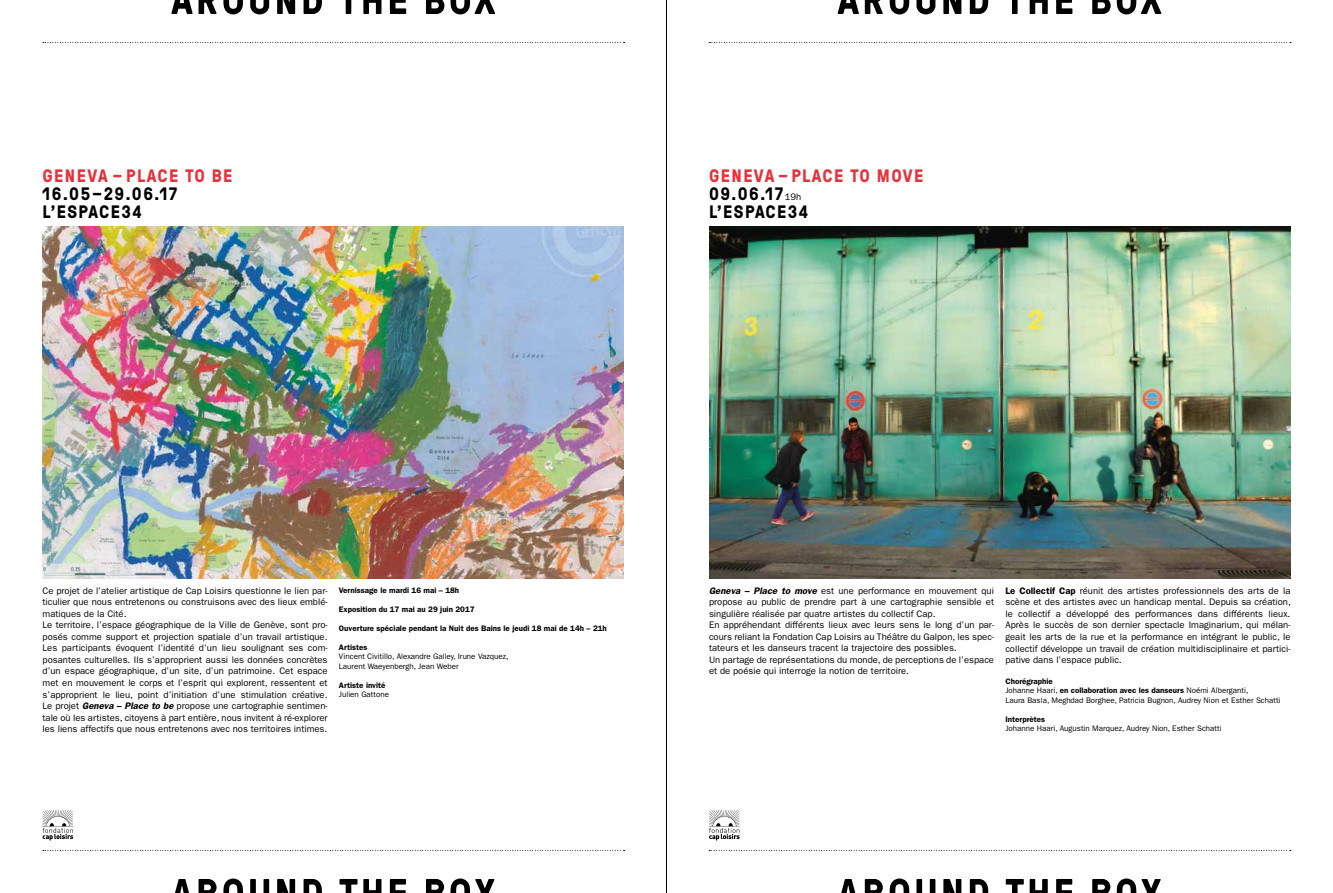
<style>
.page{position:relative;width:1333px;height:893px;background:#fff}
.page>*{position:absolute;margin:0;border:0;box-sizing:border-box;transform-origin:0 0}
.t1{font:700 18px/18px "GT Pressura";letter-spacing:.08em;color:#e5323d}
.t2{font:700 18px/18px "GT Pressura";letter-spacing:.08em;color:#000}
.t3{font:9.5px/11.5px "Franklin Gothic";color:#000}
.t4{font:8px/9.5px "Franklin Gothic";color:#000}
.t5{font:600 8px "Franklin Gothic";color:#000}
.s1{color:#000}
.s2{font-family:"Franklin Gothic";font-weight:400;font-size:9.5px;color:#000}
.s3{font-weight:600;font-style:italic}
.s4{font-weight:600}
</style>
<div class="page">
<hr style="left:666px;top:0;width:1px;height:893px;background:#000">
<svg style="left:43px;top:42px;width:581px;height:1px"></svg>
<svg style="left:43px;top:850px;width:581px;height:1px"></svg>
<svg style="left:709px;top:850px;width:581px;height:1px"></svg>
<svg style="left:709px;top:42px;width:581px;height:1px"></svg>
<svg style="left:837px;top:0;width:324px;height:14px"></svg>
<svg style="left:841px;top:878px;width:320px;height:15px"></svg>
<svg style="left:171px;top:0;width:324px;height:14px"></svg>
<svg style="left:175px;top:878px;width:320px;height:15px"></svg>
<img style="left:709px;top:227px;width:581px;height:351px">
<img style="left:43px;top:227px;width:581px;height:351px">
<svg style="left:43px;top:810px;width:30px;height:31px"></svg>
<svg style="left:709px;top:810px;width:30px;height:31px"></svg>
<h1 class="t1" style="left:43px;top:166px;width:191px">GENEVA – PLACE TO BE</h1>
<h1 class="t2" style="left:43px;top:184px;width:136px">16.05–29.06.17<br>L’ESPACE34</h1>
<h1 class="t1" style="left:709px;top:166px;width:216px">GENEVA–PLACE TO MOVE<br><span class="s1">09.06.17</span><span class="s2">19h<br></span><span class="s1">L’ESPACE34</span></h1>
<p class="t3" style="left:43px;top:585px;width:286px">Ce projet de l’atelier artistique de Cap Loisirs questionne le lien par&shy;ticulier que nous entretenons ou construisons avec des lieux emblé&shy;matiques de la Cité.<br>Le territoire, l’espace géographique de la Ville de Genève, sont pro&shy;posés comme support et projection spatiale d’un travail artistique.<br>Les participants évoquent l’identité d’un lieu soulignant ses com&shy;posantes culturelles. Ils s’approprient aussi les données concrètes d’un espace géographique, d’un site, d’un patrimoine. Cet espace met en mouvement le corps et l’esprit qui explorent, ressentent et s’approprient le lieu, point d’initiation d’une stimulation créative.<br>Le projet <span class="s3">Geneva – Place to be</span> propose une cartographie sentimen&shy;tale où les artistes, citoyens à part entière, nous invitent à ré-explorer les liens affectifs que nous entretenons avec nos territoires intimes.</p>
<p class="t5" style="left:339px;top:585px;width:122px">Vernissage le mardi 16 mai – 18h</p>
<p class="t5" style="left:339px;top:604px;width:137px">Exposition du 17 mai au 29 juin 2017</p>
<p class="t5" style="left:339px;top:623px;width:269px">Ouverture spéciale pendant la Nuit des Bains le jeudi 18 mai de 14h – 21h</p>
<p class="t5" style="left:339px;top:642px;width:30px">Artistes</p>
<p class="t4" style="left:339px;top:652px;width:171px">Vincent Civitillo, Alexandre Galley, Irune Vazquez,<br>Laurent Waeyenbergh, Jean Weber</p>
<p class="t5" style="left:339px;top:680px;width:48px">Artiste invité</p>
<p class="t4" style="left:339px;top:690px;width:52px">Julien Gattone</p>
<p class="t3" style="left:709px;top:585px;width:286px"><span class="s3">Geneva – Place to move</span> est une performance en mouvement qui propose au public de prendre part à une cartographie sensible et singulière réalisée par quatre artistes du collectif Cap.<br>En appréhendant différents lieux avec leurs sens le long d’un par&shy;cours reliant la Fondation Cap Loisirs au Théâtre du Galpon, les spec&shy;tateurs et les danseurs tracent la trajectoire des possibles.<br>Un partage de représentations du monde, de perceptions de l’espace et de poésie qui interroge la notion de territoire.</p>
<p class="t3" style="left:1005px;top:585px;width:287px;text-align:justify"><span class="s4">Le Collectif Cap</span> réunit des artistes professionnels des arts de la scène et des artistes avec un handicap mental. Depuis sa création, le collectif a développé des performances dans différents lieux.<br>Après le succès de son dernier spectacle Imaginarium, qui mélan&shy;geait les arts de la rue et la performance en intégrant le public, le collectif développe un travail de création multidisciplinaire et partici&shy;pative dans l’espace public.</p>
<p class="t4" style="left:1005px;top:676px;width:276px"><span class="s4">Chorégraphie<br></span>Johanne Haari, <span class="s4">en collaboration avec les danseurs</span> Noémi Alberganti,<br>Laura Basla, Meghdad Borghee, Patricia Bugnon, Audrey Nion et Esther Schatti</p>
<p class="t5" style="left:1005px;top:714px;width:41px">Interprètes</p>
<p class="t4" style="left:1005px;top:724px;width:218px">Johanne Haari, Augustin Marquez, Audrey Nion, Esther Schatti</p>
</div>
